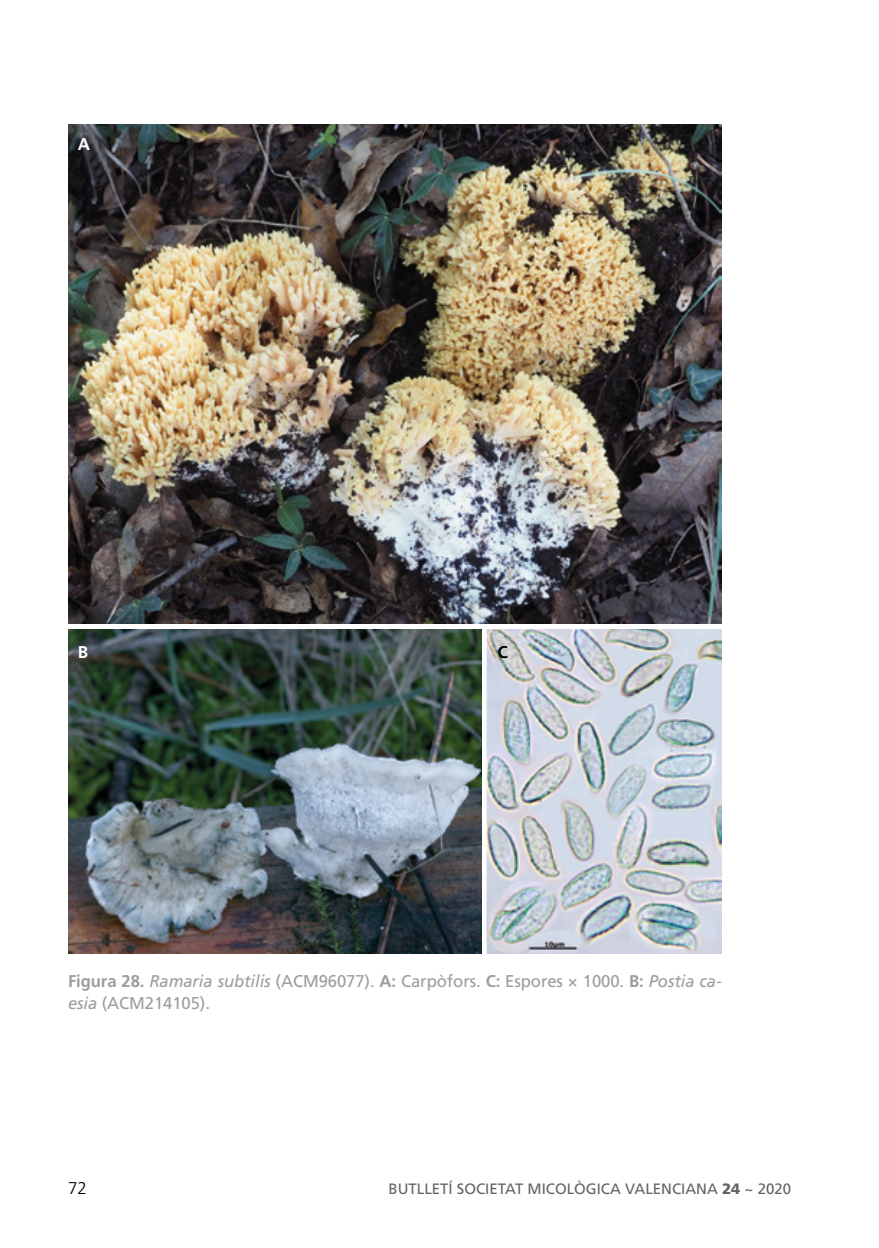
<style>
.page{position:relative;width:879px;height:1248px;background:#fff}
.page>*{position:absolute;margin:0;border:0;box-sizing:border-box;transform-origin:0 0}
.t1{font:17px/22px "Frutiger LT Std";letter-spacing:-.005em;color:#9d9d9c}
.t2{font:300 17px "Frutiger LT Std";color:#000}
.t3{font:700 17px "Frutiger LT Std";color:#fff}
.t4{font:700 17px "Frutiger LT Std";color:#000}
.t5{font:15px "Frutiger LT Std";color:#646363}
.s1{font-weight:700}
.s2{font-style:italic}
.s3{font-weight:900}
</style>
<div class="page">
<img style="left:68px;top:125px;width:653px;height:499px">
<img style="left:68px;top:629px;width:413px;height:324px">
<img style="left:486px;top:629px;width:235px;height:324px">
<p class="t3" style="left:78px;top:134px;width:14px">A</p>
<p class="t3" style="left:78px;top:642px;width:12px">B</p>
<p class="t4" style="left:497px;top:642px;width:12px">C</p>
<p class="t1" style="left:68px;top:970px;width:655px"><span class="s1">Figura 28.</span> <span class="s2">Ramaria subtilis</span> (ACM96077). <span class="s1">A:</span> Carpòfors. <span class="s1">C:</span> Espores × 1000. <span class="s1">B:</span> <span class="s2">Postia ca&shy;esia</span> (ACM214105).</p>
<p class="t2" style="left:68px;top:1177px;width:20px">72</p>
<p class="t5" style="left:388px;top:1179px;width:404px">BUTLLETÍ SOCIETAT MICOLÒGICA VALENCIANA <span class="s3">24</span> ~ 2020</p>
</div>
